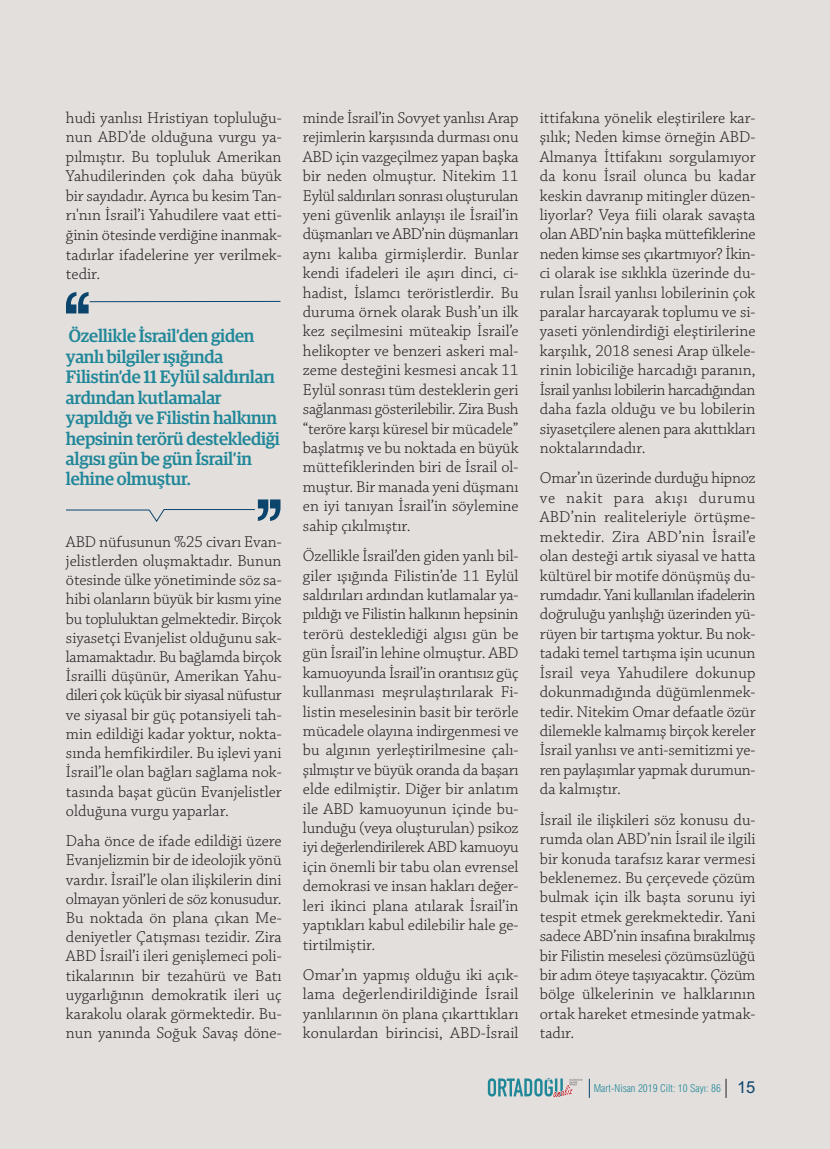
<style>
.page{position:relative;width:830px;height:1149px;background:#fff}
.page>*{position:absolute;margin:0;border:0;box-sizing:border-box;transform-origin:0 0}
.t1{font:500 18px/20.4px "Guardian Egyp";letter-spacing:-.015em;color:#208799}
.t2{font:300 16.5px/19.4px "Chaparral Pro";color:#231f20;text-align:justify}
.t3{font:300 condensed 10.5px "Swiss 721 BT";color:#208799}
.s1{font-family:"Arial";font-weight:400;font-stretch:normal;font-size:16.5px;color:#0b446c}
</style>
<div class="page">
<div style="left:0;top:0;width:829px;height:1148px;background:#e3dfdc"></div>
<hr style="left:90px;top:301px;width:190px;height:1px;background:#0b446c">
<svg style="left:66px;top:292px;width:23px;height:21px"></svg>
<svg style="left:66px;top:499px;width:214px;height:23px"></svg>
<svg style="left:487px;top:1078px;width:95px;height:18px"></svg>
<svg style="left:588px;top:1079px;width:1px;height:18px"></svg>
<svg style="left:725px;top:1078px;width:1px;height:19px"></svg>
<p class="t2" style="left:66px;top:109px;width:217px">hudi yanlısı Hristiyan topluluğu&shy;nun ABD’de olduğuna vurgu ya&shy;pılmıştır. Bu topluluk Amerikan Yahudilerinden çok daha büyük bir sayıdadır. Ayrıca bu kesim Tan&shy;rı'nın İsrail’i Yahudilere vaat etti&shy;ğinin ötesinde verdiğine inanmak&shy;tadırlar ifadelerine yer verilmek&shy;tedir.</p>
<p class="t1" style="left:66px;top:327px;width:215px">Özellikle İsrail’den giden yanlı bilgiler ışığında<br>Filistin’de 11 Eylül saldırıları ardından kutlamalar yapıldığı ve Filistin halkının hepsinin terörü desteklediği algısı gün be gün İsrail’in lehine olmuştur.</p>
<p class="t2" style="left:66px;top:533px;width:217px">ABD nüfusunun %25 civarı Evan&shy;jelistlerden oluşmaktadır. Bunun ötesinde ülke yönetiminde söz sa&shy;hibi olanların büyük bir kısmı yine bu topluluktan gelmektedir. Birçok siyasetçi Evanjelist olduğunu sak&shy;lamamaktadır. Bu bağlamda birçok İsrailli düşünür, Amerikan Yahu&shy;dileri çok küçük bir siyasal nüfustur ve siyasal bir güç potansiyeli tah&shy;min edildiği kadar yoktur, nokta&shy;sında hemfikirdiler. Bu işlevi yani İsrail’le olan bağları sağlama nok&shy;tasında başat gücün Evanjelistler olduğuna vurgu yaparlar.</p>
<p class="t2" style="left:66px;top:832px;width:217px">Daha önce de ifade edildiği üzere Evanjelizmin bir de ideolojik yönü vardır. İsrail’le olan ilişkilerin dini olmayan yönleri de söz konusudur.<br>Bu noktada ön plana çıkan Me&shy;deniyetler Çatışması tezidir. Zira ABD İsrail’i ileri genişlemeci poli&shy;tikalarının bir tezahürü ve Batı uygarlığının demokratik ileri uç karakolu olarak görmektedir. Bu&shy;nun yanında Soğuk Savaş döne-</p>
<p class="t2" style="left:303px;top:109px;width:217px">minde İsrail’in Sovyet yanlısı Arap rejimlerin karşısında durması onu ABD için vazgeçilmez yapan başka bir neden olmuştur. Nitekim 11<br>Eylül saldırıları sonrası oluşturulan yeni güvenlik anlayışı ile İsrail’in düşmanları ve ABD’nin düşmanları aynı kalıba girmişlerdir. Bunlar kendi ifadeleri ile aşırı dinci, ci&shy;hadist, İslamcı teröristlerdir. Bu duruma örnek olarak Bush’un ilk kez seçilmesini müteakip İsrail’e helikopter ve benzeri askeri mal&shy;zeme desteğini kesmesi ancak 11<br>Eylül sonrası tüm desteklerin geri sağlanması gösterilebilir. Zira Bush “teröre karşı küresel bir mücadele” başlatmış ve bu noktada en büyük müttefiklerinden biri de İsrail ol&shy;muştur. Bir manada yeni düşmanı en iyi tanıyan İsrail’in söylemine sahip çıkılmıştır.</p>
<p class="t2" style="left:303px;top:547px;width:217px">Özellikle İsrail’den giden yanlı bil&shy;giler ışığında Filistin’de 11 Eylül saldırıları ardından kutlamalar ya&shy;pıldığı ve Filistin halkının hepsinin terörü desteklediği algısı gün be gün İsrail’in lehine olmuştur. ABD kamuoyunda İsrail’in orantısız güç kullanması meşrulaştırılarak Fi&shy;listin meselesinin basit bir terörle mücadele olayına indirgenmesi ve bu algının yerleştirilmesine çalı&shy;şılmıştır ve büyük oranda da başarı elde edilmiştir. Diğer bir anlatım ile ABD kamuoyunun içinde bu&shy;lunduğu (veya oluşturulan) psikoz iyi değerlendirilerek ABD kamuoyu için önemli bir tabu olan evrensel demokrasi ve insan hakları değer&shy;leri ikinci plana atılarak İsrail’in yaptıkları kabul edilebilir hale ge&shy;tirtilmiştir.</p>
<p class="t2" style="left:303px;top:966px;width:217px">Omar’ın yapmış olduğu iki açık&shy;lama değerlendirildiğinde İsrail yanlılarının ön plana çıkarttıkları konulardan birincisi, ABD-İsrail</p>
<p class="t2" style="left:539px;top:109px;width:217px">ittifakına yönelik eleştirilere kar&shy;şılık; Neden kimse örneğin ABD-Almanya İttifakını sorgulamıyor da konu İsrail olunca bu kadar keskin davranıp mitingler düzen&shy;liyorlar? Veya fiili olarak savaşta olan ABD’nin başka müttefiklerine neden kimse ses çıkartmıyor? İkin&shy;ci olarak ise sıklıkla üzerinde du&shy;rulan İsrail yanlısı lobilerinin çok paralar harcayarak toplumu ve si&shy;yaseti yönlendirdiği eleştirilerine karşılık, 2018 senesi Arap ülkele&shy;rinin lobiciliğe harcadığı paranın, İsrail yanlısı lobilerin harcadığından daha fazla olduğu ve bu lobilerin siyasetçilere alenen para akıttıkları noktalarındadır.</p>
<p class="t2" style="left:539px;top:470px;width:217px">Omar’ın üzerinde durduğu hipnoz ve nakit para akışı durumu ABD’nin realiteleriyle örtüşme&shy;mektedir. Zira ABD’nin İsrail’e olan desteği artık siyasal ve hatta kültürel bir motife dönüşmüş du&shy;rumdadır. Yani kullanılan ifadelerin doğruluğu yanlışlığı üzerinden yü&shy;rüyen bir tartışma yoktur. Bu nok&shy;tadaki temel tartışma işin ucunun İsrail veya Yahudilere dokunup dokunmadığında düğümlenmek&shy;tedir. Nitekim Omar defaatle özür dilemekle kalmamış birçok kereler İsrail yanlısı ve anti-semitizmi ye&shy;ren paylaşımlar yapmak durumun&shy;da kalmıştır.</p>
<p class="t2" style="left:539px;top:811px;width:217px">İsrail ile ilişkileri söz konusu du&shy;rumda olan ABD’nin İsrail ile ilgili bir konuda tarafsız karar vermesi beklenemez. Bu çerçevede çözüm bulmak için ilk başta sorunu iyi tespit etmek gerekmektedir. Yani sadece ABD’nin insafına bırakılmış bir Filistin meselesi çözümsüzlüğü bir adım öteye taşıyacaktır. Çözüm bölge ülkelerinin ve halklarının ortak hareket etmesinde yatmak&shy;tadır.</p>
<p class="t3" style="left:593px;top:1081px;width:163px">Mart-Nisan 2019 Cilt: 10 Sayı: 86 <span class="s1">15</span></p>
</div>
